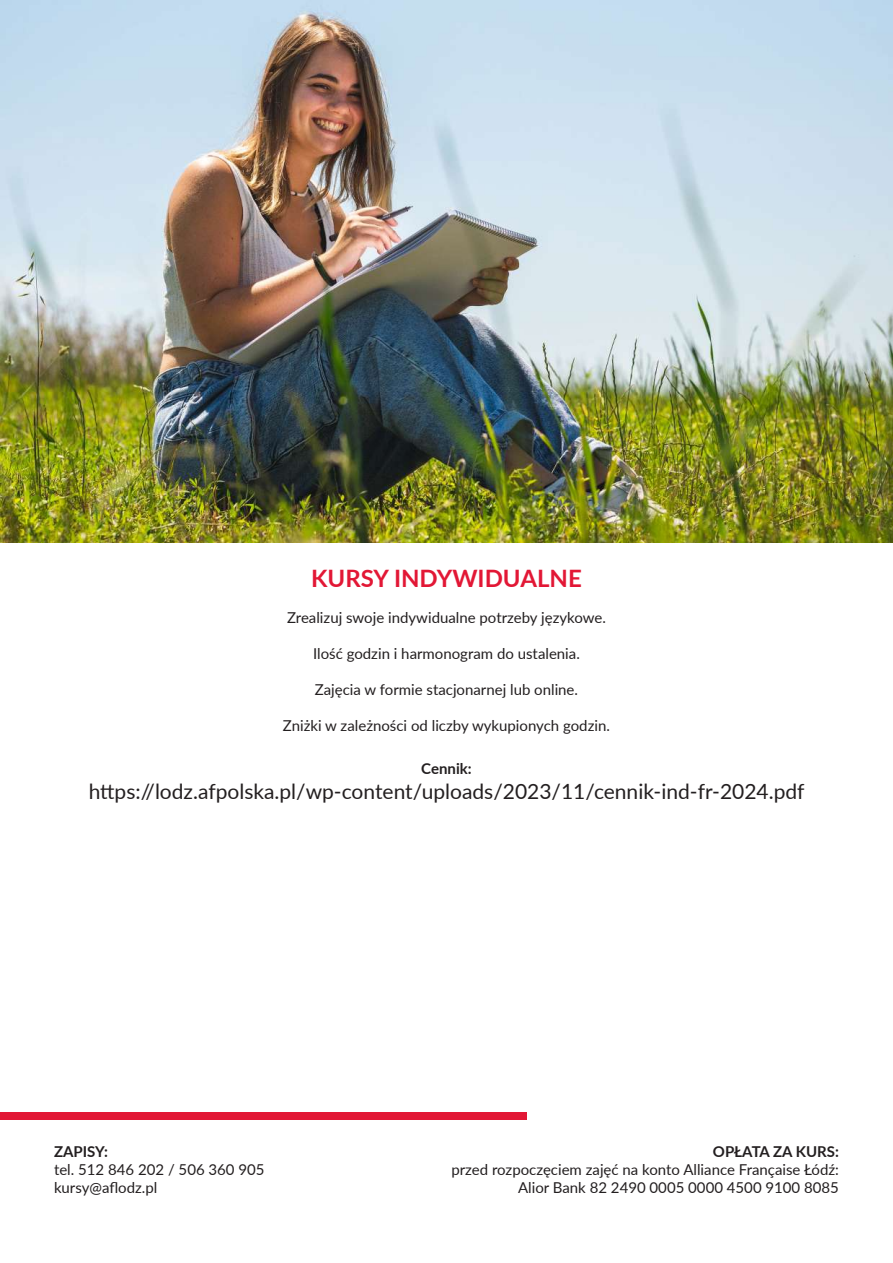
<style>
.page{position:relative;width:893px;height:1263px;background:#fff}
.page>*{position:absolute;margin:0;border:0;box-sizing:border-box;transform-origin:0 0}
.t1{font:700 24px "Lato";color:#e21735}
.t2{font:21px "Lato";color:#231f20}
.t3{font:15px/18px "Lato";color:#231f20}
.t4{font:700 15px "Lato";color:#231f20}
</style>
<div class="page">
<img style="left:0;top:0;width:893px;height:542px">
<div style="left:0;top:1112px;width:526px;height:7px;background:#e21735"></div>
<h1 class="t1" style="left:311px;top:561px;width:272px">KURSY INDYWIDUALNE</h1>
<p class="t3" style="left:287px;top:608px;width:320px">Zrealizuj swoje indywidualne potrzeby językowe.</p>
<p class="t3" style="left:313px;top:644px;width:268px">Ilość godzin i harmonogram do ustalenia.</p>
<p class="t3" style="left:315px;top:680px;width:265px">Zajęcia w formie stacjonarnej lub online.</p>
<p class="t3" style="left:283px;top:716px;width:328px">Zniżki w zależności od liczby wykupionych godzin.</p>
<p class="t4" style="left:421px;top:758px;width:52px">Cennik:</p>
<h2 class="t2" style="left:89px;top:777px;width:717px">https://lodz.afpolska.pl/wp-content/uploads/2023/11/cennik-ind-fr-2024.pdf</h2>
<p class="t4" style="left:54px;top:1141px;width:56px">ZAPISY:</p>
<p class="t3" style="left:54px;top:1160px;width:212px">tel. 512 846 202 / 506 360 905 kursy@aflodz.pl</p>
<p class="t4" style="left:713px;top:1141px;width:128px">OPŁATA ZA KURS:</p>
<p class="t3" style="left:451px;top:1160px;width:389px;text-align:right">przed rozpoczęciem zajęć na konto Alliance Française Łódź:<br>Alior Bank 82 2490 0005 0000 4500 9100 8085</p>
</div>
